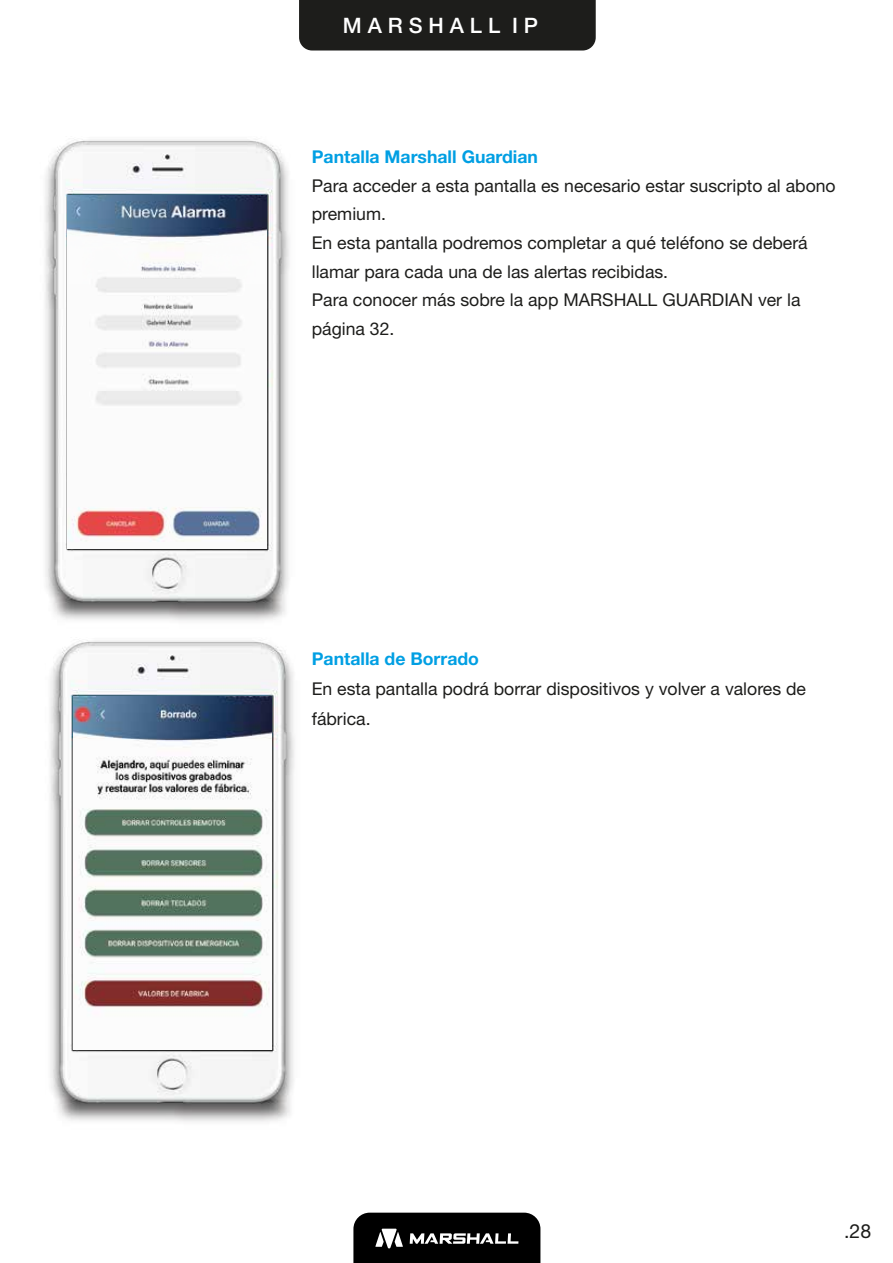
<style>
.page{position:relative;width:893px;height:1263px;background:#fff}
.page>*{position:absolute;margin:0;border:0;box-sizing:border-box;transform-origin:0 0}
.t1{font:500 21.3px "Helvetica Neue LT Std";color:#fff}
.t2{font:19.5px "Helvetica Neue LT Std";color:#1d1d1b}
.t3{font:17.7px/28.5px "Helvetica Neue LT Std";color:#1d1d1b}
.t4{font:700 17.7px "Helvetica Neue LT Std";color:#009fe3}
</style>
<div class="page">
<svg style="left:353px;top:1212px;width:187px;height:51px;background:#1f1f1f"></svg>
<div style="left:299px;top:0;width:297px;height:51px;background:#1d1d1b"></div>
<img style="left:50px;top:642px;width:245px;height:480px">
<img style="left:73px;top:696px;width:199px;height:354px">
<img style="left:45px;top:139px;width:245px;height:503px">
<img style="left:68px;top:195px;width:199px;height:353px">
<img style="left:68px;top:497px;width:199px;height:48px">
<p class="t1" style="left:343px;top:13px;width:197px">M A R S H A L L I P</p>
<p class="t4" style="left:312px;top:146px;width:228px">Pantalla Marshall Guardian</p>
<p class="t3" style="left:312px;top:171px;width:525px">Para acceder a esta pantalla es necesario estar suscripto al abono premium.<br>En esta pantalla podremos completar a qué teléfono se deberá llamar para cada una de las alertas recibidas.<br>Para conocer más sobre la app MARSHALL GUARDIAN ver la página 32.</p>
<p class="t4" style="left:312px;top:648px;width:169px">Pantalla de Borrado</p>
<p class="t3" style="left:312px;top:673px;width:496px;line-height:30px">En esta pantalla podrá borrar dispositivos y volver a valores de fábrica.</p>
<p class="t2" style="left:844px;top:1219px;width:29px">.28</p>
</div>
